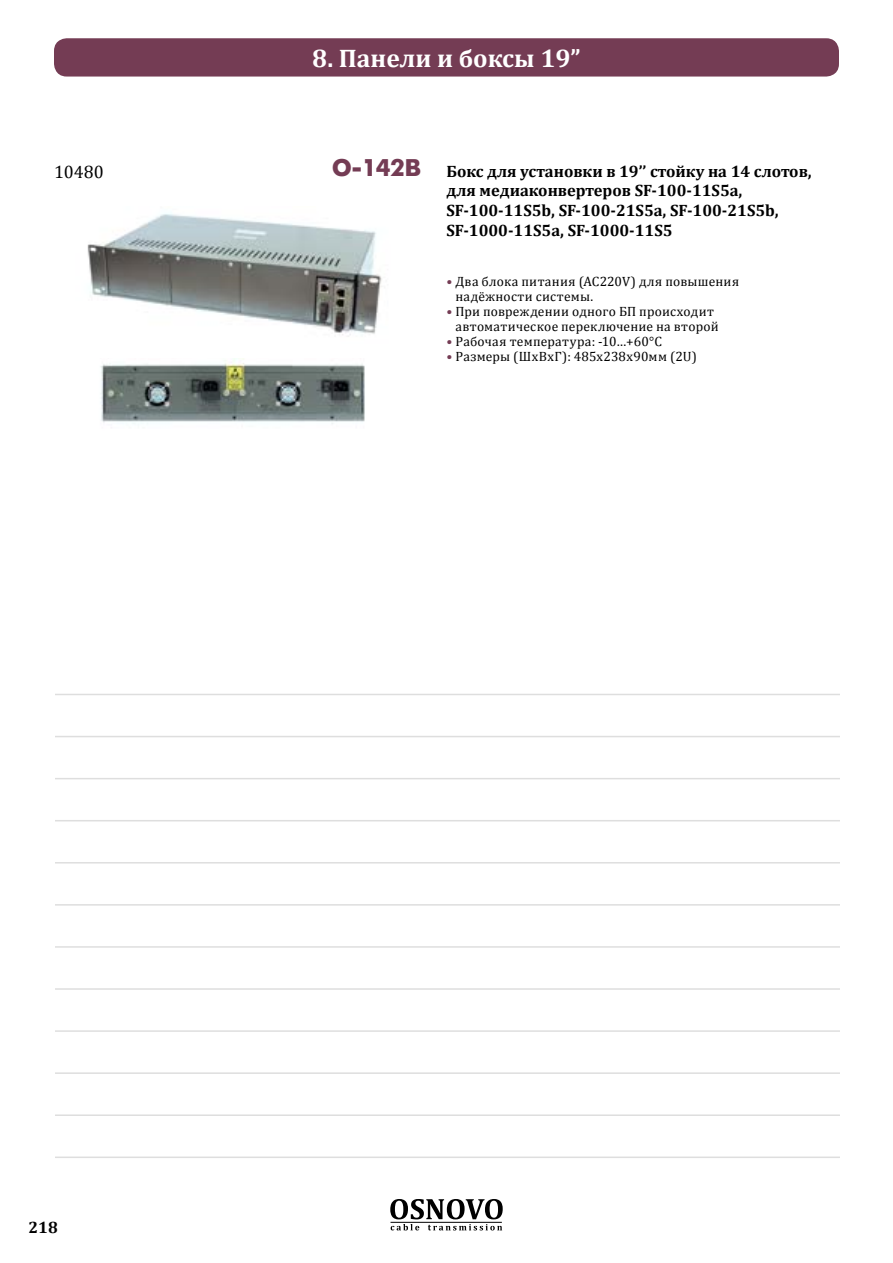
<style>
.page{position:relative;width:893px;height:1263px;background:#fff}
.page>*{position:absolute;margin:0;border:0;box-sizing:border-box;transform-origin:0 0}
.t1{font:700 25.5px "Cambria";color:#fff}
.t2{font:18px "Cambria";color:#000}
.t3{font:700 16.5px/19.8px "Cambria";color:#000}
.t4{font:13.5px/15px "Cambria";letter-spacing:.02em;color:#000}
.s1{font-family:"Futuris XCTT";font-weight:400;font-size:24px;color:#743c54}
.s2{color:#743c54}
</style>
<div class="page">
<svg style="left:390px;top:1199px;width:113px;height:31px"></svg>
<hr style="left:390px;top:1222px;width:112px;height:1px;background:#000">
<div style="left:54px;top:38px;width:785px;height:39px;background:#743c54;border-radius:13px"></div>
<img style="left:87px;top:213px;width:295px;height:124px">
<img style="left:100px;top:359px;width:265px;height:65px">
<hr style="left:55px;top:694px;width:785px;height:1px;background:#dedede">
<hr style="left:55px;top:736px;width:785px;height:1px;background:#dedede">
<hr style="left:55px;top:778px;width:785px;height:1px;background:#dedede">
<hr style="left:55px;top:820px;width:785px;height:1px;background:#dedede">
<hr style="left:55px;top:862px;width:785px;height:1px;background:#dedede">
<hr style="left:55px;top:904px;width:785px;height:1px;background:#dedede">
<hr style="left:55px;top:946px;width:785px;height:2px;background:#dedede">
<hr style="left:55px;top:988px;width:785px;height:2px;background:#dedede">
<hr style="left:55px;top:1030px;width:785px;height:2px;background:#dedede">
<hr style="left:55px;top:1072px;width:785px;height:2px;background:#dedede">
<hr style="left:55px;top:1114px;width:785px;height:2px;background:#dedede">
<hr style="left:55px;top:1156px;width:785px;height:2px;background:#dedede">
<h1 class="t1" style="left:312px;top:40px;width:270px">8. Панели и боксы 19”</h1>
<h2 class="t2" style="left:54px;top:161px;width:51px">10480</h2>
<p class="t3" style="left:446px;top:160px;width:367px;text-indent:-114px"><span class="s1">O-142B</span> Бокс для установки в 19’’ стойку на 14 слотов, для медиаконвертеров SF-100-11S5a, SF-100-11S5b, SF-100-21S5a, SF-100-21S5b, SF-1000-11S5a, SF-1000-11S5</p>
<p class="t4" style="left:455px;top:274px;width:285px;text-indent:-9px"><span class="s2">•</span> Два блока питания (AC220V) для повышения надёжности системы.</p>
<p class="t4" style="left:455px;top:304px;width:265px;text-indent:-9px"><span class="s2">•</span> При повреждении одного БП происходит автоматическое переключение на второй</p>
<p class="t4" style="left:446px;top:334px;width:217px"><span class="s2">•</span> Рабочая температура: -10…+60°С</p>
<p class="t4" style="left:446px;top:349px;width:252px"><span class="s2">•</span> Размеры (ШхВхГ): 485x238x90мм (2U)</p>
<p class="t3" style="left:28px;top:1217px;width:31px">218</p>
</div>
